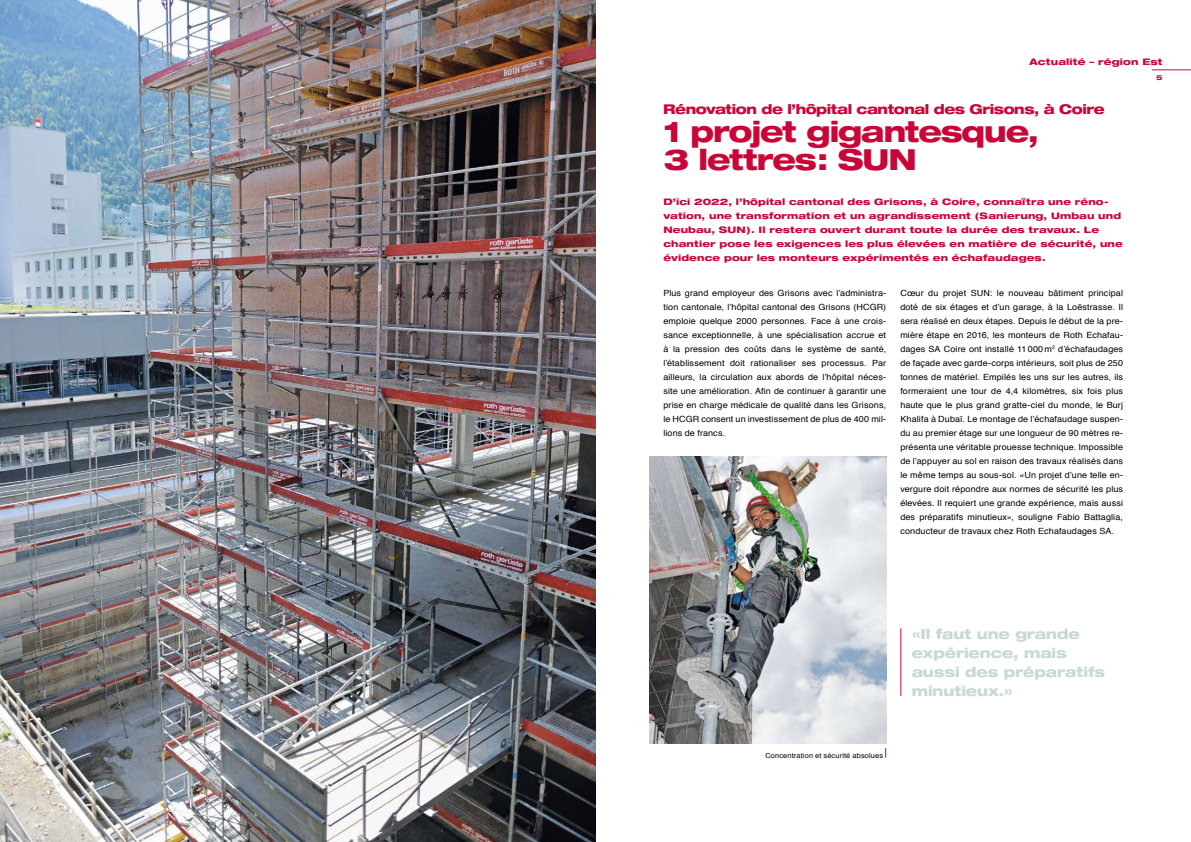
<style>
.page{position:relative;width:1191px;height:842px;background:#fff}
.page>*{position:absolute;margin:0;border:0;box-sizing:border-box;transform-origin:0 0}
.t1{font:800 expanded 29px/28px "Helvetica Neue";letter-spacing:-.035em;color:#ca0538}
.t2{font:800 expanded 14px/19px "Helvetica Neue";letter-spacing:-.005em;color:#c8d7d7}
.t3{font:800 expanded 13.5px "Helvetica Neue";letter-spacing:-.035em;color:#ca0538}
.t4{font:800 expanded 9px/14px "Helvetica Neue";letter-spacing:.01em;color:#ca0538;scale:1.06 1}
.t5{font:8.5px/14px "Helvetica";letter-spacing:.01em;color:#000;text-align:justify;scale:1.06 1}
.t6{font:7px "Helvetica";letter-spacing:.015em;color:#000;scale:1.06 1}
.t7{font:800 expanded 6.8px "Helvetica Neue";color:#ca0538;scale:1.06 1}
</style>
<div class="page">
<img style="left:0;top:0;width:595px;height:842px">
<hr style="left:1151px;top:69px;width:40px;height:1px;background:#ca0538">
<hr style="left:900px;top:628px;width:1px;height:68px;background:#ca0538">
<img style="left:649px;top:457px;width:237px;height:287px">
<p class="t4" style="left:1029px;top:54px;width:127px">Actualité – région Est</p>
<h3 class="t3" style="left:663px;top:100px;width:443px">Rénovation de l’hôpital cantonal des Grisons, à Coire</h3>
<h1 class="t1" style="left:663px;top:116px;width:377px">1 projet gigantesque,<br>3 lettres: SUN</h1>
<p class="t4" style="left:663px;top:194px;width:435px">D’ici 2022, l’hôpital cantonal des Grisons, à Coire, connaîtra une réno&shy;vation, une transformation et un agrandissement (Sanierung, Umbau und Neubau, SUN). Il restera ouvert durant toute la durée des travaux. Le chantier pose les exigences les plus élevées en matière de sécurité, une évidence pour les monteurs expérimentés en échafaudages.</p>
<p class="t5" style="left:900px;top:285px;width:212px">Cœur du projet SUN: le nouveau bâtiment principal doté de six étages et d’un garage, à la Loëstrasse. Il sera réalisé en deux étapes. Depuis le début de la pre&shy;mière étape en 2016, les monteurs de Roth Echafau&shy;dages SA Coire ont installé 11000m<sup>2</sup> d’échafaudages de façade avec garde-corps intérieurs, soit plus de 250 tonnes de matériel. Empilés les uns sur les autres, ils formeraient une tour de 4,4 kilomètres, six fois plus haute que le plus grand gratte-ciel du monde, le Burj Khalifa à Dubaï. Le montage de l’échafaudage suspen&shy;du au premier étage sur une longueur de 90 mètres re&shy;présenta une véritable prouesse technique. Impossible de l’appuyer au sol en raison des travaux réalisés dans le même temps au sous-sol. «Un projet d’une telle en&shy;vergure doit répondre aux normes de sécurité les plus élevées. Il requiert une grande expérience, mais aussi des préparatifs minutieux», souligne Fabio Battaglia, conducteur de travaux chez Roth Echafaudages SA.</p>
<p class="t5" style="left:663px;top:285px;width:212px">Plus grand employeur des Grisons avec l’administra&shy;tion cantonale, l’hôpital cantonal des Grisons (HCGR) emploie quelque 2000 personnes. Face à une crois&shy;sance exceptionnelle, à une spécialisation accrue et à la pression des coûts dans le système de santé, l’établissement doit rationaliser ses processus. Par ailleurs, la circulation aux abords de l’hôpital néces&shy;site une amélioration. Afin de continuer à garantir une prise en charge médicale de qualité dans les Grisons, le HCGR consent un investissement de plus de 400 mil&shy;lions de francs.</p>
<p class="t7" style="left:1156px;top:73px;width:8px">5</p>
<p class="t6" style="left:765px;top:751px;width:113px">Concentration et sécurité absolues</p>
<h2 class="t2" style="left:911px;top:624px;width:195px">«Il faut une grande expérience, mais aussi des préparatifs minutieux.»</h2>
</div>
